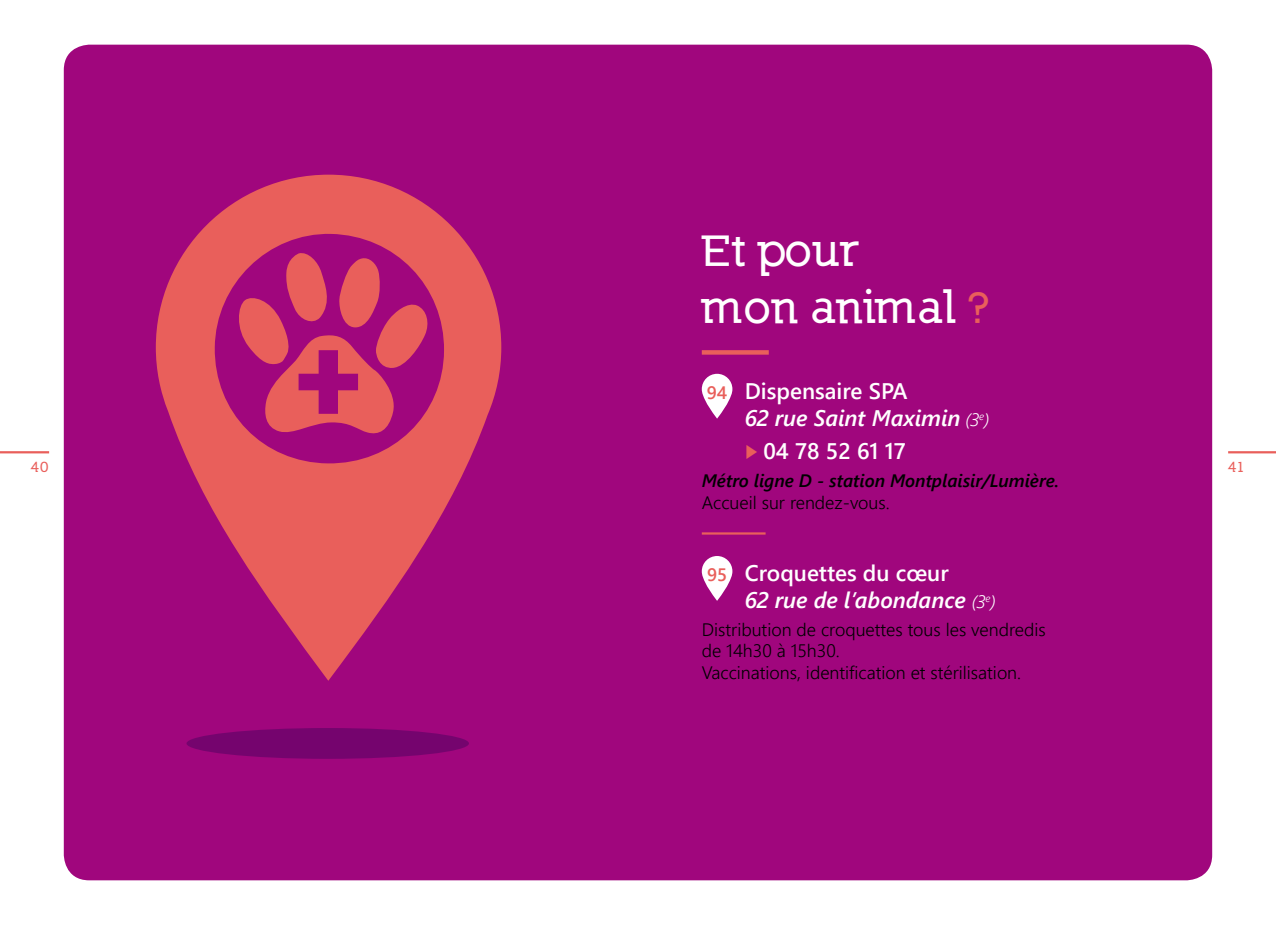
<style>
.page{position:relative;width:1276px;height:925px;background:#fff}
.page>*{position:absolute;margin:0;border:0;box-sizing:border-box;transform-origin:0 0}
.t1{font:47.25px/56.7px "Nilland Small Caps Bold";color:#fff}
.t2{font:italic 22.5px/27px "Webly Sleek UI Semibold";color:#fff}
.t3{font:22.5px "Webly Sleek UI Semibold";color:#fff}
.t4{font:18px/21.6px "Webly Sleek UI Semilight";color:#000}
.t5{font:italic 18px "Webly Sleek UI Semibold";color:#000}
.t6{font:15.75px "Nilland Small Caps Bold";color:#e95f5b}
.s1{color:#e95f5b}
.s2{font-style:normal;font-size:18px;color:#e95f5b}
.s3{font-style:normal}
.s4{font-family:"Webly Sleek UI Semilight";font-size:18px}
</style>
<div class="page">
<hr style="left:0;top:451px;width:49px;height:2px;background:#e95f5b">
<hr style="left:1228px;top:451px;width:48px;height:2px;background:#e95f5b">
<div style="left:64px;top:45px;width:1148px;height:835px;background:#a0067d;border-radius:26px"></div>
<div style="left:186px;top:728px;width:283px;height:31px;background:#75046e;border-radius:50%"></div>
<svg style="left:156px;top:175px;width:345px;height:506px;fill:#e95f5b"></svg>
<svg style="left:235px;top:251px;width:195px;height:184px"></svg>
<div style="left:702px;top:350px;width:67px;height:5px;background:#e95f5b"></div>
<hr style="left:702px;top:532px;width:63px;height:3px;background:#e95f5b">
<svg style="left:702px;top:374px;width:30px;height:45px"></svg>
<svg style="left:702px;top:556px;width:30px;height:45px"></svg>
<h1 class="t1" style="left:702px;top:221px;width:290px">Et pour<br>mon animal <span class="s1">?</span></h1>
<p class="t2" style="left:745px;top:376px;width:246px;text-indent:-38px"><span class="s2">94</span> <span class="s3">Dispensaire SPA<br></span>62 rue Saint Maximin <span class="s4">(3</span><sup>e</sup><span class="s4">)</span></p>
<p class="t3" style="left:763px;top:434px;width:144px">04 78 52 61 17</p>
<p class="t5" style="left:702px;top:468px;width:359px">Métro ligne D - station Montplaisir/Lumière.</p>
<p class="t4" style="left:702px;top:491px;width:189px">Accueil sur rendez-vous.</p>
<p class="t6" style="left:31px;top:457px;width:20px">40</p>
<p class="t6" style="left:1228px;top:457px;width:19px">41</p>
<p class="t2" style="left:745px;top:558px;width:252px;text-indent:-38px"><span class="s2">95</span> <span class="s3">Croquettes du cœur<br></span>62 rue de l’abondance <span class="s4">(3</span><sup>e</sup><span class="s4">)</span></p>
<p class="t4" style="left:702px;top:618px;width:345px">Distribution de croquettes tous les vendredis de 14h30 à 15h30.<br>Vaccinations, identification et stérilisation.</p>
</div>
